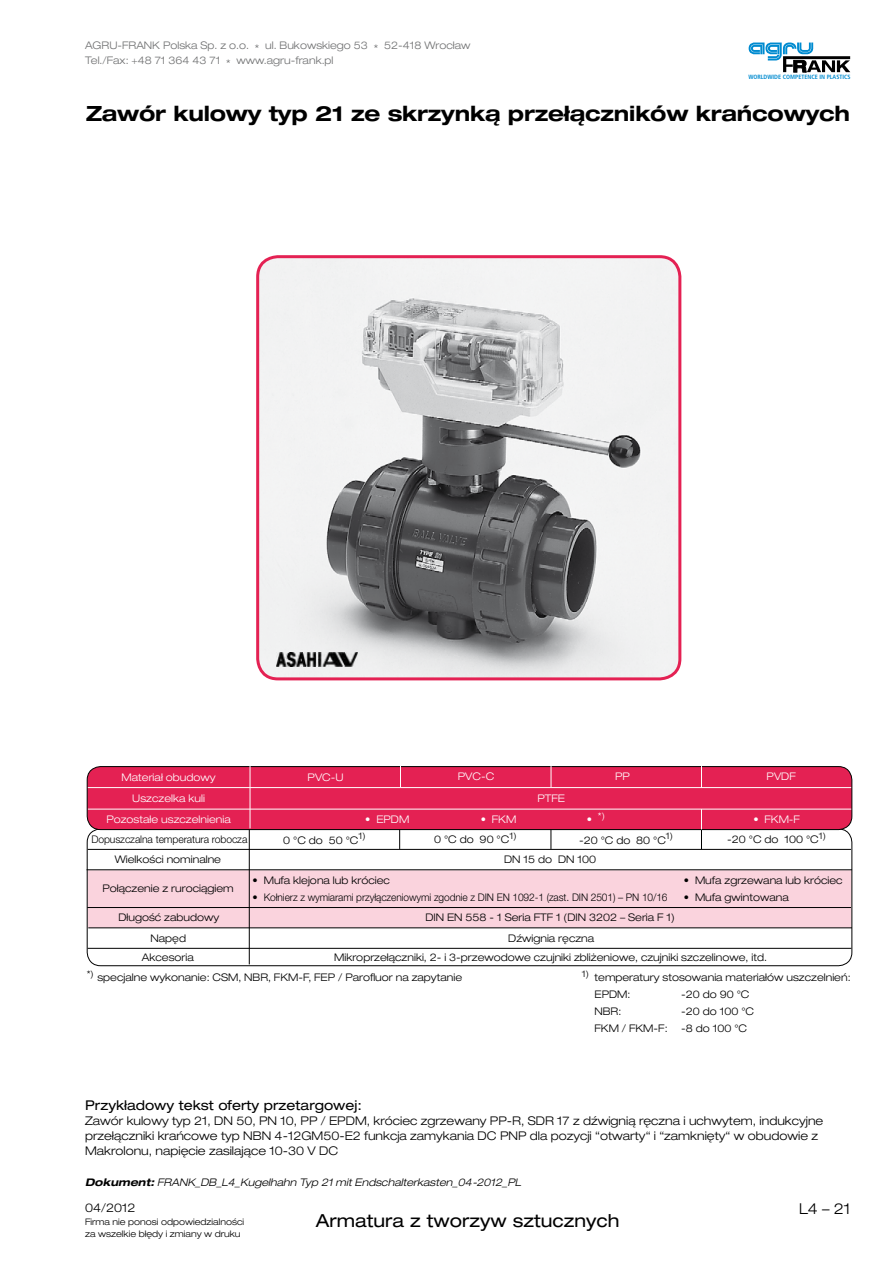
<style>
.page{position:relative;width:893px;height:1263px;background:#fff}
.page>*{position:absolute;margin:0;border:0;box-sizing:border-box;transform-origin:0 0}
.t1{font:700 expanded 21px "Helvetica Neue LT Pro";letter-spacing:-.01em;color:#000}
.t2{font:expanded 18px "Helvetica Neue LT Pro";color:#000}
.t3{font:300 expanded 15px "Helvetica Neue LT Pro";color:#000}
.t4{font:expanded 13.5px "Helvetica Neue LT Pro";color:#000}
.t5{font:300 expanded 12px/15px "Helvetica Neue LT Pro";color:#000}
.t6{font:300 expanded 10.5px/19px "Helvetica Neue LT Pro";color:#000;text-align:center}
.t7{font:300 10.5px "Helvetica Neue LT Pro";letter-spacing:-.01em;color:#000}
.t8{font:300 expanded 10.5px/15px "Helvetica Neue LT Pro";color:#707172}
.t9{font:300 expanded 10.5px "Helvetica Neue LT Pro";color:#fff}
.t10{font:italic 300 expanded 10.5px "Helvetica Neue LT Pro";color:#000}
.t11{font:300 expanded 9px/12px "Helvetica Neue LT Pro";color:#000}
.t12{font:300 expanded 9px "Helvetica Neue LT Pro";color:#fff}
.t13{font:700 condensed 6.15px "Frutiger LT Std";color:#008bd0}
.s1{font-size:10.5px}
.s2{font-stretch:expanded}
.s3{font-weight:700}
</style>
<div class="page">
<svg style="left:749px;top:43px;width:101px;height:29px"></svg>
<svg style="left:399px;top:831px;width:1px;height:18px"></svg>
<svg style="left:551px;top:831px;width:1px;height:18px"></svg>
<hr style="left:88px;top:849px;width:763px;height:1px;background:#000">
<hr style="left:88px;top:948px;width:763px;height:1px;background:#000">
<div style="left:88px;top:870px;width:763px;height:58px;background:#fad3dd;border:2px solid #fad3dd"></div>
<hr style="left:87px;top:869px;width:765px;height:1px;background:#000">
<hr style="left:88px;top:927px;width:764px;height:1px;background:#000">
<hr style="left:87px;top:907px;width:764px;height:1px;background:#000">
<hr style="left:249px;top:828px;width:1px;height:136px;background:#000">
<div style="left:87px;top:829px;width:765px;height:137px;border:1px solid #000;border-radius:14px"></div>
<div style="left:87px;top:766px;width:765px;height:63px;background:#e42153;border-radius:14px"></div>
<div style="left:87px;top:766px;width:765px;height:64px;border:1px solid #000;border-radius:14px"></div>
<hr style="left:88px;top:787px;width:763px;height:1px;background:#fff">
<hr style="left:250px;top:765px;width:1px;height:63px;background:#fff">
<svg style="left:400px;top:766px;width:1px;height:21px"></svg>
<svg style="left:701px;top:766px;width:1px;height:21px"></svg>
<svg style="left:551px;top:766px;width:1px;height:21px"></svg>
<hr style="left:88px;top:809px;width:763px;height:1px;background:#fff">
<svg style="left:701px;top:810px;width:1px;height:39px"></svg>
<img style="left:258px;top:257px;width:422px;height:422px">
<div style="left:256px;top:255px;width:425px;height:425px;border:3px solid #e42153;border-radius:20px"></div>
<img style="left:276px;top:652px;width:81px;height:14px">
<p class="t8" style="left:85px;top:38px;width:387px">AGRU-FRANK Polska Sp. z o.o. * ul. Bukowskiego 53 * 52-418 Wrocław<br>Tel./Fax: +48 71 364 43 71 * www.agru-frank.pl</p>
<p class="t13" style="left:748px;top:73px;width:104px">WORLDWIDE COMPETENCE IN PLASTICS</p>
<h1 class="t1" style="left:86px;top:100px;width:765px">Zawór kulowy typ 21 ze skrzynką przełączników krańcowych</h1>
<p class="t9" style="left:458px;top:770px;width:38px">PVC-C</p>
<p class="t9" style="left:122px;top:771px;width:96px">Materiał obudowy</p>
<p class="t9" style="left:308px;top:771px;width:37px">PVC-U</p>
<p class="t9" style="left:767px;top:770px;width:31px">PVDF</p>
<p class="t9" style="left:365px;top:813px;width:46px">• EPDM</p>
<p class="t9" style="left:481px;top:813px;width:37px">• FKM</p>
<p class="t9" style="left:615px;top:770px;width:16px">PP</p>
<p class="t9" style="left:132px;top:792px;width:74px">Uszczelka kuli</p>
<p class="t9" style="left:537px;top:792px;width:29px">PTFE</p>
<p class="t9" style="left:106px;top:813px;width:126px">Pozostałe uszczelnienia</p>
<p class="t12" style="left:587px;top:810px;width:20px"><span class="s1">•</span> *)</p>
<p class="t9" style="left:753px;top:813px;width:48px">• FKM-F</p>
<p class="t7" style="left:91px;top:833px;width:158px">Dopuszczalna temperatura robocza</p>
<p class="t6" style="left:283px;top:830px;width:84px">0 °C do 50 °C<sup>1)</sup></p>
<p class="t6" style="left:434px;top:830px;width:84px">0 °C do 90 °C<sup>1)</sup></p>
<p class="t6" style="left:579px;top:830px;width:96px">-20 °C do 80 °C<sup>1)</sup></p>
<p class="t6" style="left:115px;top:850px;width:108px">Wielkości nominalne</p>
<p class="t6" style="left:504px;top:850px;width:94px">DN 15 do DN 100</p>
<p class="t6" style="left:102px;top:878px;width:133px">Połączenie z rurociągiem</p>
<p class="t6" style="left:118px;top:908px;width:102px">Długość zabudowy</p>
<p class="t6" style="left:253px;top:870px;width:139px">• Mufa klejona lub króciec</p>
<p class="t7" style="left:253px;top:890px;width:416px"><span class="s2">•</span> Kołnierz z wymiarami przyłączeniowymi zgodnie z DIN EN 1092-1 (zast. DIN 2501) – PN 10/16</p>
<p class="t6" style="left:425px;top:907px;width:251px">DIN EN 558 - 1 Seria FTF 1 (DIN 3202 – Seria F 1)</p>
<p class="t6" style="left:727px;top:830px;width:100px">-20 °C do 100 °C<sup>1)</sup></p>
<p class="t6" style="left:684px;top:870px;width:160px">• Mufa zgrzewana lub króciec</p>
<p class="t6" style="left:684px;top:887px;width:107px">• Mufa gwintowana</p>
<p class="t6" style="left:142px;top:928px;width:53px">Napęd<br>Akcesoria</p>
<p class="t6" style="left:508px;top:928px;width:88px">Dźwignia ręczna</p>
<p class="t6" style="left:334px;top:947px;width:434px">Mikroprzełączniki, 2- i 3-przewodowe czujniki zbliżeniowe, czujniki szczelinowe, itd.</p>
<p class="t6" style="left:87px;top:967px;width:377px"><sup>*)</sup> specjalne wykonanie: CSM, NBR, FKM-F, FEP / Parofluor na zapytanie</p>
<p class="t6" style="left:594px;top:968px;width:258px;line-height:17px;text-align:left;text-indent:-13px"><sup>1)</sup> temperatury stosowania materiałów uszczelnień:<br>EPDM:</p>
<p class="t6" style="left:681px;top:984px;width:70px">-20 do 90 °C</p>
<p class="t6" style="left:594px;top:1001px;width:28px">NBR:</p>
<p class="t6" style="left:681px;top:1001px;width:74px">-20 do 100 °C</p>
<p class="t6" style="left:594px;top:1018px;width:75px">FKM / FKM-F:</p>
<p class="t6" style="left:681px;top:1018px;width:67px">-8 do 100 °C</p>
<p class="t4" style="left:85px;top:1096px;width:278px">Przykładowy tekst oferty przetargowej:</p>
<p class="t5" style="left:85px;top:1112px;width:740px">Zawór kulowy typ 21, DN 50, PN 10, PP / EPDM, króciec zgrzewany PP-R, SDR 17 z dźwignią ręczna i uchwytem, indukcyjne przełączniki krańcowe typ NBN 4-12GM50-E2 funkcja zamykania DC PNP dla pozycji “otwarty“ i “zamknięty“ w obudowie z<br>Makrolonu, napięcie zasilające 10-30 V DC</p>
<p class="t10" style="left:85px;top:1175px;width:437px"><span class="s3">Dokument:</span> FRANK_DB_L4_Kugelhahn Typ 21 mit Endschalterkasten_04-2012_PL</p>
<p class="t5" style="left:85px;top:1200px;width:52px">04/2012</p>
<p class="t11" style="left:85px;top:1215px;width:161px">Firma nie ponosi odpowiedzialności za wszelkie błędy i zmiany w druku</p>
<h2 class="t2" style="left:316px;top:1209px;width:305px">Armatura z tworzyw sztucznych</h2>
<h3 class="t3" style="left:799px;top:1199px;width:53px">L4 – 21</h3>
</div>
